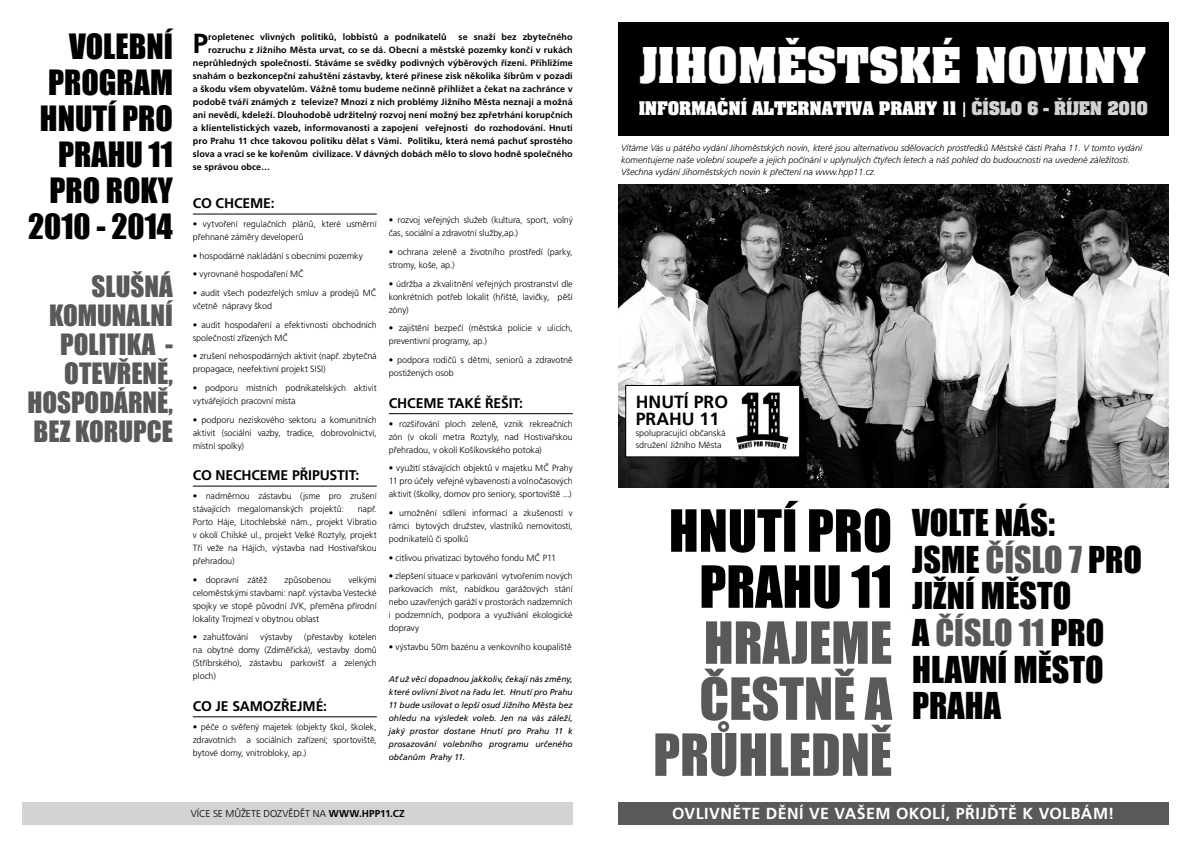
<style>
.page{position:relative;width:1191px;height:842px;background:#fff}
.page>*{position:absolute;margin:0;border:0;box-sizing:border-box;transform-origin:0 0}
.t1{font:53.7px/56px "Impact";color:#58595b;text-align:right}
.t2{font:53.7px/56px "Impact";color:#000;text-align:center}
.t3{font:42px "Ascot CE";color:#fff}
.t4{font:34px/36.7px "Impact";color:#000}
.t5{font:32px/36px "Impact";color:#000;text-align:right}
.t6{font:700 27.6px "Frutiger CE";color:#000}
.t7{font:27px/29px "Impact";color:#58595b;text-align:right}
.t8{font:700 17.7px/16.9px "Frutiger CE";color:#000}
.t9{font:700 16px "Frutiger CE";letter-spacing:.03em;color:#fff}
.t10{font:16px "Ascot CE";letter-spacing:-.01em;color:#fff}
.t11{font:16px "Ascot CE";letter-spacing:-.01em;color:#d1d3d4}
.t12{font:700 14px "Frutiger CE";letter-spacing:-.01em;color:#000}
.t13{font:300 10px "Frutiger CE";letter-spacing:-.005em;color:#000}
.t14{font:300 9px/13px "Frutiger CE";letter-spacing:-.005em;color:#000}
.t15{font:700 9px "Frutiger CE";letter-spacing:.01em;color:#000}
.t16{font:italic 300 9px/12px "Frutiger CE";color:#000}
.t17{font:300 8.9px/11.5px "Frutiger CE";color:#000}
.t18{font:italic 8.5px/13px "Frutiger CE";color:#000;text-align:justify}
.s1{font-weight:700}
.s2{font-family:"Impact"}
.s3{color:#d1d3d4}
.s4{color:#58595b}
</style>
<div class="page">
<div style="left:618px;top:23px;width:550px;height:113px;background:#000"></div>
<div style="left:618px;top:802px;width:550px;height:23px;background:#58595b"></div>
<img style="left:618px;top:184px;width:550px;height:304px">
<div style="left:625px;top:385px;width:174px;height:72px;background:#fff"></div>
<div style="left:625px;top:385px;width:175px;height:72px;border:1px solid #000"></div>
<img style="left:736px;top:392px;width:53px;height:58px">
<hr style="left:193px;top:214px;width:184px;height:1px;background:#000">
<hr style="left:193px;top:486px;width:184px;height:1px;background:#000">
<hr style="left:193px;top:717px;width:184px;height:1px;background:#000">
<hr style="left:389px;top:413px;width:184px;height:1px;background:#000">
<div style="left:23px;top:802px;width:550px;height:23px;background:#d1d3d4"></div>
<h3 class="t5" style="left:28px;top:28px;width:146px">VOLEBNÍ<br>PROGRAM<br>HNUTÍ PRO<br>PRAHU 11<br>PRO ROKY<br>2010 - 2014</h3>
<h3 class="t7" style="left:27px;top:272px;width:147px">SLUŠNÁ<br>KOMUNALNÍ<br>POLITIKA -<br>OTEVŘENĚ,<br>HOSPODÁRNĚ,<br>BEZ KORUPCE</h3>
<h3 class="t6" style="left:193px;top:27px;width:14px">P</h3>
<p class="t15" style="left:208px;top:32px;width:240px">ropletenec vlivných politiků, lobbistů a podnikatelů</p>
<p class="t15" style="left:458px;top:32px;width:116px">se snaží bez zbytečného</p>
<p class="t15" style="left:208px;top:45px;width:366px">rozruchu z Jižního M ěsta urvat, co se dá. Obecní a městské pozemky končí v rukách</p>
<p class="t15" style="left:193px;top:58px;width:381px">neprůhledných společností. Stáváme se svědky podivných výběrových řízení. Přihlížíme</p>
<p class="t15" style="left:193px;top:71px;width:381px">snahám o bezkoncepční zahuštění zástavby, které přinese zisk několika šíbrům v pozadí</p>
<p class="t15" style="left:193px;top:84px;width:381px">a škodu všem obyvatelům. Vážně tomu budeme nečinně přihlížet a čekat na zachránce v</p>
<p class="t15" style="left:193px;top:97px;width:381px">podobě tváří známých z televize? M nozí z nich problémy Jižního Města neznají a možná</p>
<p class="t15" style="left:193px;top:110px;width:381px">ani nevědí, kdeleží. Dlouhodobě udržitelný rozvoj není možný bez zpřetrhání korupčních</p>
<p class="t15" style="left:193px;top:123px;width:381px">a klientelistických vazeb, informovanosti a zapojení veřejnosti do rozhodování. Hnutí</p>
<p class="t15" style="left:193px;top:136px;width:381px">pro Prahu 11 chce takovou politiku dělat s Vámi. Politiku, která nemá pachuť sprostého</p>
<p class="t15" style="left:193px;top:149px;width:381px">slova a vrací se ke kořenům civilizace. V dávných dobách mělo to slovo hodně společného</p>
<p class="t15" style="left:193px;top:162px;width:79px">se správou obce…</p>
<h3 class="t12" style="left:193px;top:195px;width:33px">Co chc</h3>
<h3 class="t12" style="left:242px;top:195px;width:34px">eme:</h3>
<p class="t14" style="left:193px;top:218px;width:185px">• vytvoření regulačních plánů, které usměrní přehnané záměry developerů</p>
<p class="t14" style="left:193px;top:250px;width:171px">• hospodárné nakládání s obecními pozemky</p>
<p class="t14" style="left:193px;top:268px;width:113px">• vyrovnané hospodaření MČ</p>
<p class="t14" style="left:193px;top:287px;width:185px">• audit všech podezřelých smluv a prodejů MČ včetně nápravy škod</p>
<p class="t14" style="left:193px;top:319px;width:185px">• audit hospodaření a efektivnosti obchodních společností zřízených MČ</p>
<p class="t14" style="left:193px;top:350px;width:185px">• zrušení nehospodárných aktivit (např. zbytečná propagace, neefektivní projekt SISI)</p>
<p class="t14" style="left:193px;top:382px;width:185px">• podporu místních podnikatelských aktivit vytvářejících pracovní místa</p>
<p class="t14" style="left:193px;top:414px;width:185px;text-align:justify">• podporu neziskového sektoru a komunitních aktivit (sociální vazby, tradice, dobrovolnictví, místní spolky)</p>
<h3 class="t12" style="left:193px;top:467px;width:50px">Co nechc</h3>
<h3 class="t12" style="left:260px;top:467px;width:101px">eme připustit:</h3>
<p class="t14" style="left:193px;top:490px;width:185px">• nadměrnou zástavbu (jsme pro zrušení stávajících megalomanských projektů:</p>
<p class="t14" style="left:193px;top:503px;width:185px;text-align:justify;text-indent:165px">např.<br>Porto Háje, Litochlebské nám., projekt Vibratio v okolí Chilské ul., projekt Velké Roztyly, projekt Tři veže na Hájích, výstavba nad Hostivařskou přehradou)</p>
<p class="t14" style="left:193px;top:574px;width:76px">• dopravní zátěž</p>
<p class="t14" style="left:284px;top:574px;width:48px">způsobenou</p>
<p class="t14" style="left:193px;top:574px;width:185px;text-align:justify;text-indent:156px">velkými celoměstskými stavbami: např. výstavba Vestecké spojky ve stopě původní JVK, přeměna přírodní lokality Trojmezí v obytnou oblast</p>
<p class="t14" style="left:193px;top:631px;width:57px">• zahušťování</p>
<p class="t14" style="left:260px;top:631px;width:34px">výstavby</p>
<p class="t14" style="left:193px;top:631px;width:185px;text-align:justify;text-indent:111px">(přestavby kotelen na obytné domy (Zdiměřická), vestavby domů (Stříbrského), zástavbu parkovišť a zelených ploch)</p>
<h3 class="t12" style="left:193px;top:697px;width:136px">Co je samozřejmé:</h3>
<p class="t14" style="left:193px;top:721px;width:185px;text-align:justify">• péče o svěřený majetek (objekty škol, školek, zdravotních a sociálních zařízení; sportoviště, bytové domy, vnitrobloky, ap.)</p>
<p class="t14" style="left:389px;top:215px;width:185px">• rozvoj veřejných služeb (kultura, sport, volný čas, sociální a zdravotní služby,ap.)</p>
<p class="t14" style="left:389px;top:246px;width:185px">• ochrana zeleně a životního prostředí (parky, stromy, koše, ap.)</p>
<p class="t14" style="left:389px;top:278px;width:185px;text-align:justify">• údržba a zkvalitnění veřejných prostranství dle konkrétních potřeb lokalit (hřiště, lavičky, pěší zóny)</p>
<p class="t14" style="left:389px;top:322px;width:185px">• zajištění bezpečí (městská policie v ulicích, preventivní programy, ap.)</p>
<p class="t14" style="left:389px;top:354px;width:185px">• podpora rodičů s dětmi, seniorů a zdravotně postižených osob</p>
<h3 class="t12" style="left:389px;top:394px;width:136px">Chceme také řešit:</h3>
<p class="t14" style="left:389px;top:418px;width:185px;text-align:justify">• rozšiřování ploch zeleně, vznik rekreačních zón (v okolí metra Roztyly, nad Hostivařskou přehradou, v okolí Košíkovského potoka)</p>
<p class="t14" style="left:389px;top:462px;width:185px;text-align:justify">• využití stávajících objektů v majetku MČ Prahy 11 pro účely veřejné vybavenosti a volnočasových aktivit (školky, domov pro seniory, sportoviště ...)</p>
<p class="t14" style="left:389px;top:507px;width:185px;text-align:justify">• umožnění sdílení informací a zkušeností v rámci bytových družstev, vlastníků nemovitostí, podnikatelů či spolků</p>
<p class="t14" style="left:389px;top:552px;width:169px">• citlivou privatizaci bytového fondu MČ P11</p>
<p class="t14" style="left:389px;top:570px;width:185px;text-align:justify">• zlepšení situace v parkování vytvořením nových parkovacích míst, nabídkou garážových stání nebo uzavřených garáží v prostorách nadzemních i podzemních, podpora a využívání ekologické dopravy</p>
<p class="t14" style="left:389px;top:641px;width:184px">• výstavbu 50m bazénu a venkovního koupaliště</p>
<p class="t18" style="left:389px;top:673px;width:185px">Ať už věci dopadnou jakkoliv, čekají nás změny, které ovlivní život na řadu let. Hnutí pro Prahu 11 bude usilovat o lepší osud Jižního Města bez ohledu na výsledek voleb. Jen na vás záleží, jaký prostor dostane Hnutí pro Prahu 11 k prosazování volebního programu určeného občanům Prahy 11.</p>
<p class="t13" style="left:191px;top:808px;width:215px">Víc e se m ůžete dozvědět na <span class="s1">www.h pp11.cz</span></p>
<h2 class="t3" style="left:640px;top:34px;width:507px">Jihoměstské noviny</h2>
<h3 class="t10" style="left:638px;top:97px;width:344px">informační alternativa Prahy 11 <span class="s2">|</span> <span class="s3">ČÍSLO</span></h3>
<h3 class="t11" style="left:1027px;top:97px;width:122px">6 - říjen 2010</h3>
<p class="t16" style="left:621px;top:142px;width:522px">Vítáme Vás u pátého vydání Jihoměstských novin, které jsou alternativou sdělovacích prostředků Městské části Praha 11. V tomto vydání komentujeme naše volební soupeře a jejich počínání v uplynulých čtyřech letech a náš pohled do budoucnosti na uvedené záležitosti.<br>Všechna vydání Jihoměstských novin k přečtení na www.hpp11.cz.</p>
<h3 class="t8" style="left:636px;top:394px;width:91px">Hnutí pro<br>Prah u 11</h3>
<p class="t17" style="left:636px;top:428px;width:91px">spolupracující občanská sdružení Jižního Města</p>
<h1 class="t2" style="left:669px;top:501px;width:225px">HNUTÍ PRO<br>PRAHU 11</h1>
<h1 class="t1" style="left:653px;top:613px;width:240px">HRAJEME<br>ČESTNĚ A<br>PRŮHLEDNĚ</h1>
<h3 class="t4" style="left:912px;top:504px;width:231px">VOLTE NÁS:<br>JSME <span class="s4">ČÍSLO 7</span> PRO<br>JIŽNÍ MĚSTO<br>A <span class="s4">ČÍSLO 11</span> PRO<br>HLAVNÍ MĚSTO<br>PRAHA</h3>
<h3 class="t9" style="left:672px;top:804px;width:444px">Ovlivněte dění ve Vašem o ko lí, přijďtě k vo lbám!</h3>
</div>
